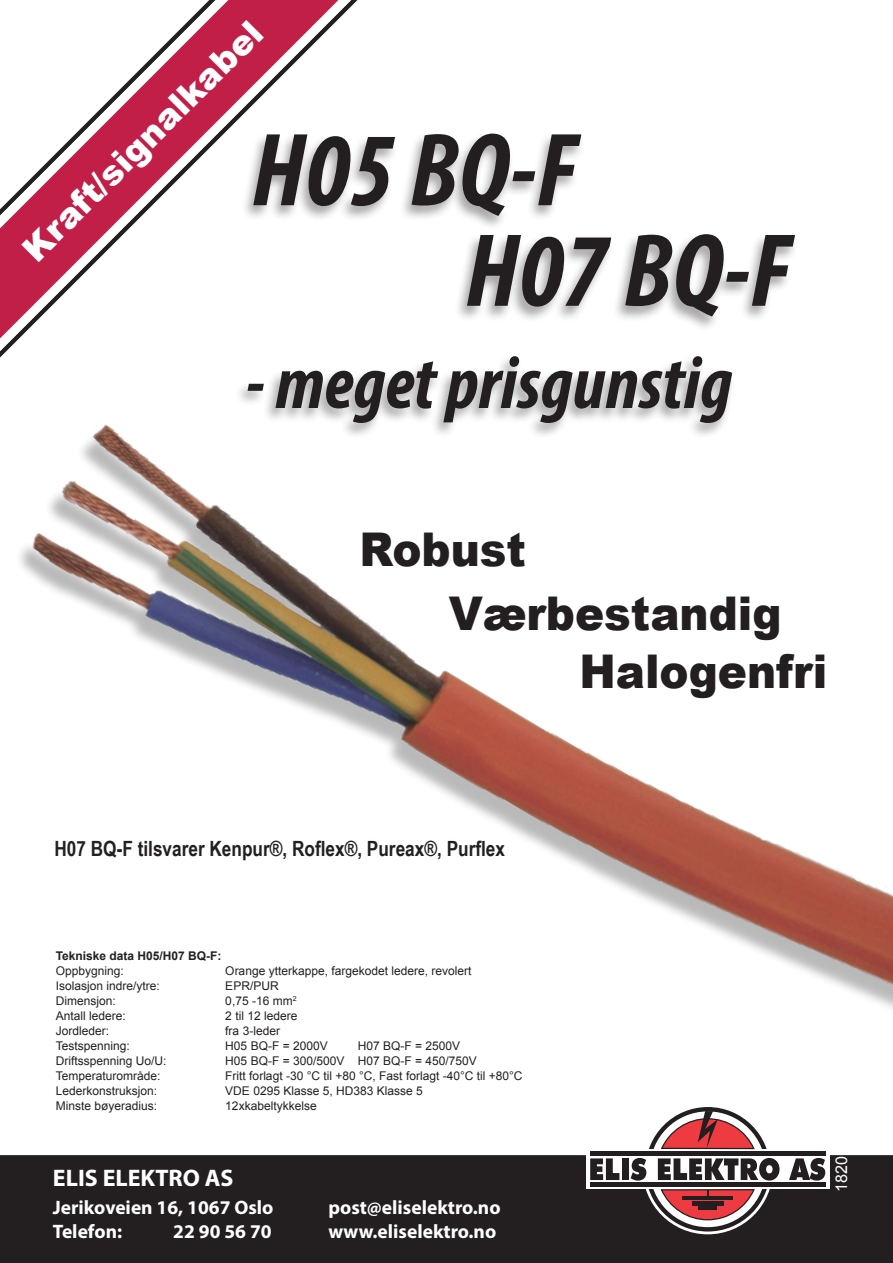
<style>
.page{position:relative;width:893px;height:1263px;background:#fff}
.page>*{position:absolute;margin:0;border:0;box-sizing:border-box;transform-origin:0 0}
.t1{font:italic 700 condensed 105px "Myriad Pro";color:#231f20}
.t2{font:italic 700 condensed 75px "Myriad Pro";color:#231f20}
.t3{font:900 46.5px/63.9px "Arial";color:#231f20;scale:.94 1}
.t4{font:900 34.5px "Arial";color:#fff}
.t5{font:700 24px "Myriad Pro";color:#fff}
.t6{font:700 21px "Arial Narrow";color:#231f20}
.t7{font:700 19.5px/23.4px "Myriad Pro";color:#fff}
.t8{font:16.2px "Arial";color:#fff}
.t9{font:12px "Arial";color:#231f20}
.t10{font:700 12px "Arial";color:#231f20}
</style>
<div class="page">
<svg style="left:0;top:0;width:358px;height:314px"></svg>
<img style="left:0;top:314px;width:893px;height:694px">
<div style="left:454px;top:232px;width:345px;height:100px;background:#231f20;opacity:.4"></div>
<div style="left:240px;top:131px;width:346px;height:101px;background:#231f20;opacity:.4"></div>
<div style="left:234px;top:354px;width:502px;height:85px;background:#231f20;opacity:.4"></div>
<div style="left:0;top:1155px;width:893px;height:108px;background:#231f20"></div>
<svg style="left:643px;top:1104px;width:130px;height:130px"></svg>
<div style="left:586px;top:1149px;width:243px;height:40px;background:#fff"></div>
<svg style="left:590px;top:1158px;width:29px;height:22px"></svg>
<div style="left:622px;top:1158px;width:7px;height:22px;background:#231f20"></div>
<svg style="left:631px;top:1158px;width:15px;height:22px"></svg>
<svg style="left:658px;top:1158px;width:121px;height:22px"></svg>
<svg style="left:789px;top:1158px;width:36px;height:22px"></svg>
<svg style="left:660px;top:1111px;width:96px;height:39px"></svg>
<svg style="left:660px;top:1189px;width:96px;height:32px"></svg>
<hr style="left:590px;top:1152px;width:236px;height:4px;background:#231f20">
<div style="left:590px;top:1182px;width:236px;height:5px;background:#231f20"></div>
<h3 class="t4" style="left:11px;top:237px;width:324px;rotate:-45deg">Kraft/signalkabel</h3>
<h1 class="t1" style="left:252px;top:105px;width:327px">H05 BQ-F</h1>
<h1 class="t1" style="left:465px;top:205px;width:327px">H07 BQ-F</h1>
<h2 class="t2" style="left:245px;top:336px;width:488px">- meget prisgunstig</h2>
<h3 class="t3" style="left:449px;top:516px;width:355px;text-indent:-89px">Robust<br>Værbestandig</h3>
<h3 class="t3" style="left:579px;top:638px;width:265px">Halogenfri</h3>
<h3 class="t6" style="left:54px;top:832px;width:452px">H07 BQ-F tilsvarer Kenpur®, Roflex®, Pureax®, Purflex</h3>
<p class="t10" style="left:56px;top:948px;width:167px">Tekniske data H05/H07 BQ-F:</p>
<p class="t9" style="left:56px;top:963px;width:70px">Oppbygning:</p>
<p class="t9" style="left:225px;top:963px;width:248px">Orange ytterkappe, fargekodet ledere, revolert</p>
<p class="t9" style="left:56px;top:978px;width:106px">Isolasjon indre/ytre:</p>
<p class="t9" style="left:225px;top:978px;width:55px">EPR/PUR</p>
<p class="t9" style="left:56px;top:993px;width:62px">Dimensjon:</p>
<p class="t9" style="left:225px;top:993px;width:73px">0,75 -16 mm<sup>2</sup></p>
<p class="t9" style="left:56px;top:1008px;width:72px">Antall ledere:</p>
<p class="t9" style="left:225px;top:1008px;width:74px">2 til 12 ledere</p>
<p class="t9" style="left:56px;top:1023px;width:55px">Jordleder:</p>
<p class="t9" style="left:225px;top:1023px;width:56px">fra 3-leder</p>
<p class="t9" style="left:56px;top:1038px;width:76px">Testspenning:</p>
<p class="t9" style="left:225px;top:1038px;width:104px">H05 BQ-F = 2000V</p>
<p class="t9" style="left:358px;top:1038px;width:104px">H07 BQ-F = 2500V</p>
<p class="t9" style="left:56px;top:1053px;width:112px">Driftsspenning Uo/U:</p>
<p class="t9" style="left:225px;top:1053px;width:253px">H05 BQ-F = 300/500V H07 BQ-F = 450/750V</p>
<p class="t9" style="left:56px;top:1068px;width:106px">Temperaturområde:</p>
<p class="t9" style="left:225px;top:1068px;width:299px">Fritt forlagt -30 °C til +80 °C, Fast forlagt -40°C til +80°C</p>
<p class="t9" style="left:56px;top:1083px;width:103px">Lederkonstruksjon:</p>
<p class="t9" style="left:225px;top:1083px;width:199px">VDE 0295 Klasse 5, HD383 Klasse 5</p>
<p class="t9" style="left:56px;top:1098px;width:103px">Minste bøyeradius:</p>
<p class="t9" style="left:225px;top:1098px;width:93px">12xkabeltykkelse</p>
<h3 class="t5" style="left:53px;top:1162px;width:182px">ELIS ELEKTRO AS</h3>
<h3 class="t7" style="left:53px;top:1195px;width:222px">Jerikoveien 16, 1067 Oslo<br>Telefon:</h3>
<h3 class="t7" style="left:173px;top:1218px;width:100px">22 90 56 70</h3>
<h3 class="t7" style="left:328px;top:1195px;width:174px">post@eliselektro.no www.eliselektro.no</h3>
<h3 class="t8" style="left:831px;top:1192px;width:38px;rotate:-90deg">1820</h3>
</div>
